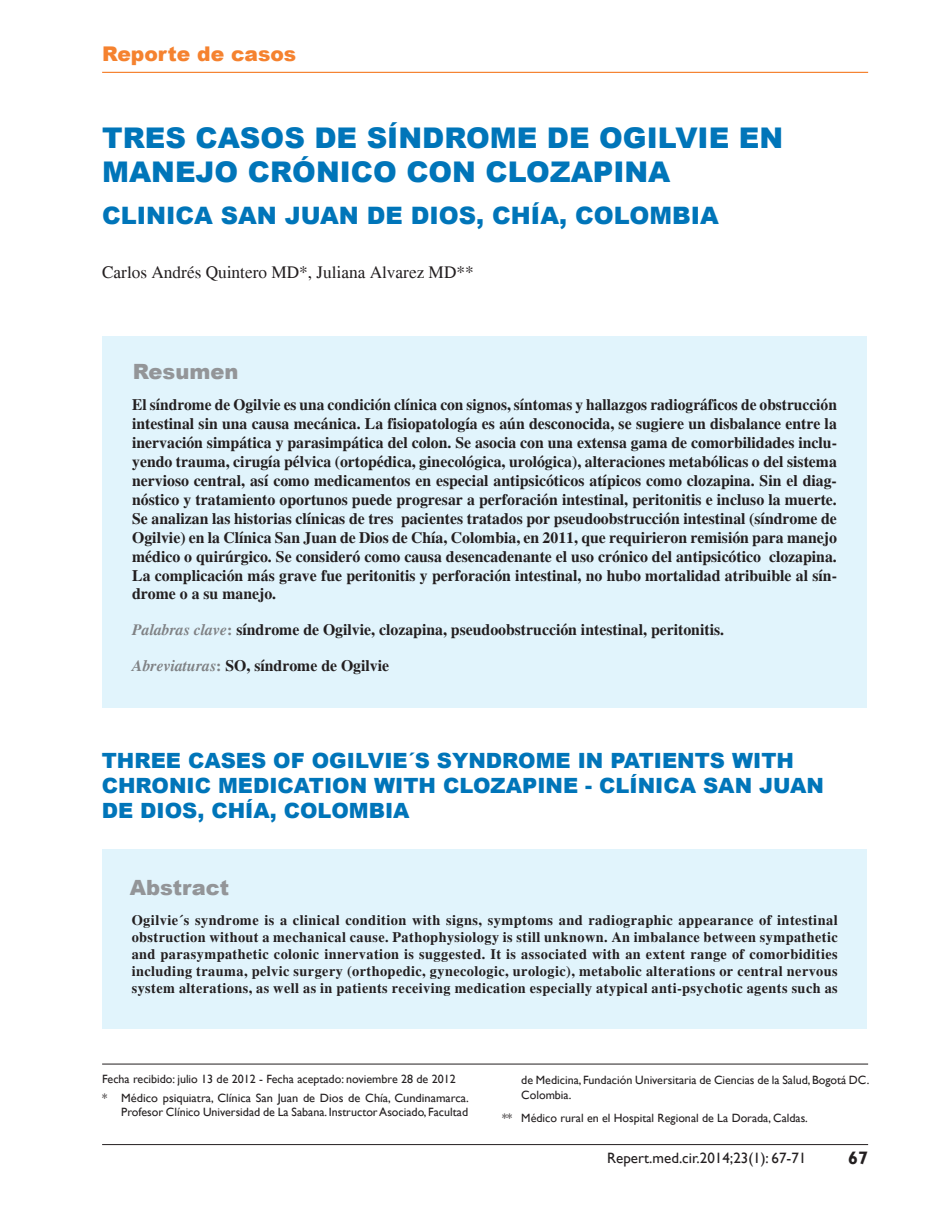
<style>
.page{position:relative;width:949px;height:1225px;background:#fff}
.page>*{position:absolute;margin:0;border:0;box-sizing:border-box;transform-origin:0 0}
.t1{font:900 28.5px/34.2px "Arial";color:#0075b9}
.t2{font:900 24px "Arial";color:#0075b9}
.t3{font:900 21px/25.2px "Arial";color:#0075b9}
.t4{font:900 21px "Arial";color:#939598}
.t5{font:900 20.25px "Arial";color:#f5822f}
.t6{font:700 18px "Gill Sans";color:#231f20}
.t7{font:17.25px "Times";color:#231f20}
.t8{font:700 15.75px/18.9px "Times";color:#231f20;text-align:justify}
.t9{font:15px "Gill Sans";color:#231f20}
.t10{font:700 14.25px/17.1px "Times";letter-spacing:.03em;color:#231f20;text-align:justify}
.t11{font:12px/18.6px "Gill Sans";color:#231f20}
.s1{font-style:italic;color:#808285}
.s2{color:#808285}
</style>
<div class="page">
<hr style="left:102px;top:72px;width:765px;height:1px;background:#f5822f">
<hr style="left:102px;top:1144px;width:765px;height:1px;background:#231f20">
<div style="left:102px;top:849px;width:764px;height:179px;background:#e1f4fc"></div>
<div style="left:102px;top:336px;width:764px;height:371px;background:#e1f4fc"></div>
<hr style="left:102px;top:1063px;width:765px;height:1px;background:#231f20">
<p class="t5" style="left:102px;top:39px;width:196px">Reporte de casos</p>
<h1 class="t1" style="left:102px;top:120px;width:682px">TRES CASOS DE SÍNDROME DE OGILVIE EN<br>MANEJO CRÓNICO CON CLOZAPINA</h1>
<h2 class="t2" style="left:102px;top:198px;width:618px">CLINICA SAN JUAN DE DIOS, CHÍA, COLOMBIA</h2>
<p class="t7" style="left:102px;top:261px;width:373px">Carlos Andrés Quintero MD*, Juliana Alvarez MD**</p>
<h3 class="t4" style="left:133px;top:356px;width:107px">Resumen</h3>
<p class="t8" style="left:132px;top:395px;width:706px">El síndrome de Ogilvie es una condición clínica con signos, síntomas y hallazgos radiográficos de obstrucción intestinal sin una causa mecánica. La fisiopatología es aún desconocida, se sugiere un disbalance entre la inervación simpática y parasimpática del colon. Se asocia con una extensa gama de comorbilidades inclu&shy;yendo trauma, cirugía pélvica (ortopédica, ginecológica, urológica), alteraciones metabólicas o del sistema nervioso central, así como medicamentos en especial antipsicóticos atípicos como clozapina. Sin el diag&shy;nóstico y tratamiento oportunos puede progresar a perforación intestinal, peritonitis e incluso la muerte.<br>Se analizan las historias clínicas de tres pacientes tratados por pseudoobstrucción intestinal (síndrome de Ogilvie) en la Clínica San Juan de Dios de Chía, Colombia, en 2011, que requirieron remisión para manejo médico o quirúrgico. Se consideró como causa desencadenante el uso crónico del antipsicótico clozapina.<br>La complicación más grave fue peritonitis y perforación intestinal, no hubo mortalidad atribuible al sín&shy;drome o a su manejo.</p>
<p class="t8" style="left:132px;top:620px;width:593px"><span class="s1">Palabras clave</span><span class="s2">:</span> síndrome de Ogilvie, clozapina, pseudoobstrucción intestinal, peritonitis.</p>
<p class="t8" style="left:132px;top:656px;width:258px"><span class="s1">Abreviaturas</span><span class="s2">:</span> SO, síndrome de Ogilvie</p>
<h3 class="t3" style="left:102px;top:747px;width:723px">THREE CASES OF OGILVIE´S SYNDROME IN PATIENTS WITH<br>CHRONIC MEDICATION WITH CLOZAPINE - CLÍNICA SAN JUAN<br>DE DIOS, CHÍA, COLOMBIA</h3>
<h3 class="t4" style="left:130px;top:872px;width:101px">Abstract</h3>
<p class="t10" style="left:132px;top:911px;width:707px">Ogilvie´s syndrome is a clinical condition with signs, symptoms and radiographic appearance of intestinal obstruction without a mechanical cause. Pathophysiology is still unknown. An imbalance between sympathetic and parasympathetic colonic innervation is suggested. It is associated with an extent range of comorbidities including trauma, pelvic surgery (orthopedic, gynecologic, urologic), metabolic alterations or central nervous system alterations, as well as in patients receiving medication especially atypical anti-psychotic agents such as</p>
<p class="t11" style="left:102px;top:1070px;width:368px">Fecha recibido: julio 13 de 2012 - Fecha aceptado: noviembre 28 de 2012<br>* Médico psiquiatra, Clínica San Juan de Dios de Chía, Cundinamarca.</p>
<p class="t11" style="left:121px;top:1103px;width:348px">Profesor Clínico Universidad de La Sabana. Instructor Asociado, Facultad</p>
<p class="t11" style="left:521px;top:1073px;width:349px;line-height:14.4px">de Medicina, Fundación Universitaria de Ciencias de la Salud, Bogotá DC.<br>Colombia.</p>
<p class="t11" style="left:502px;top:1108px;width:307px">** Médico rural en el Hospital Regional de La Dorada, Caldas.</p>
<p class="t9" style="left:607px;top:1149px;width:201px">Repert.med.cir.2014;23(1): 67-71</p>
<p class="t6" style="left:848px;top:1146px;width:21px">67</p>
</div>
